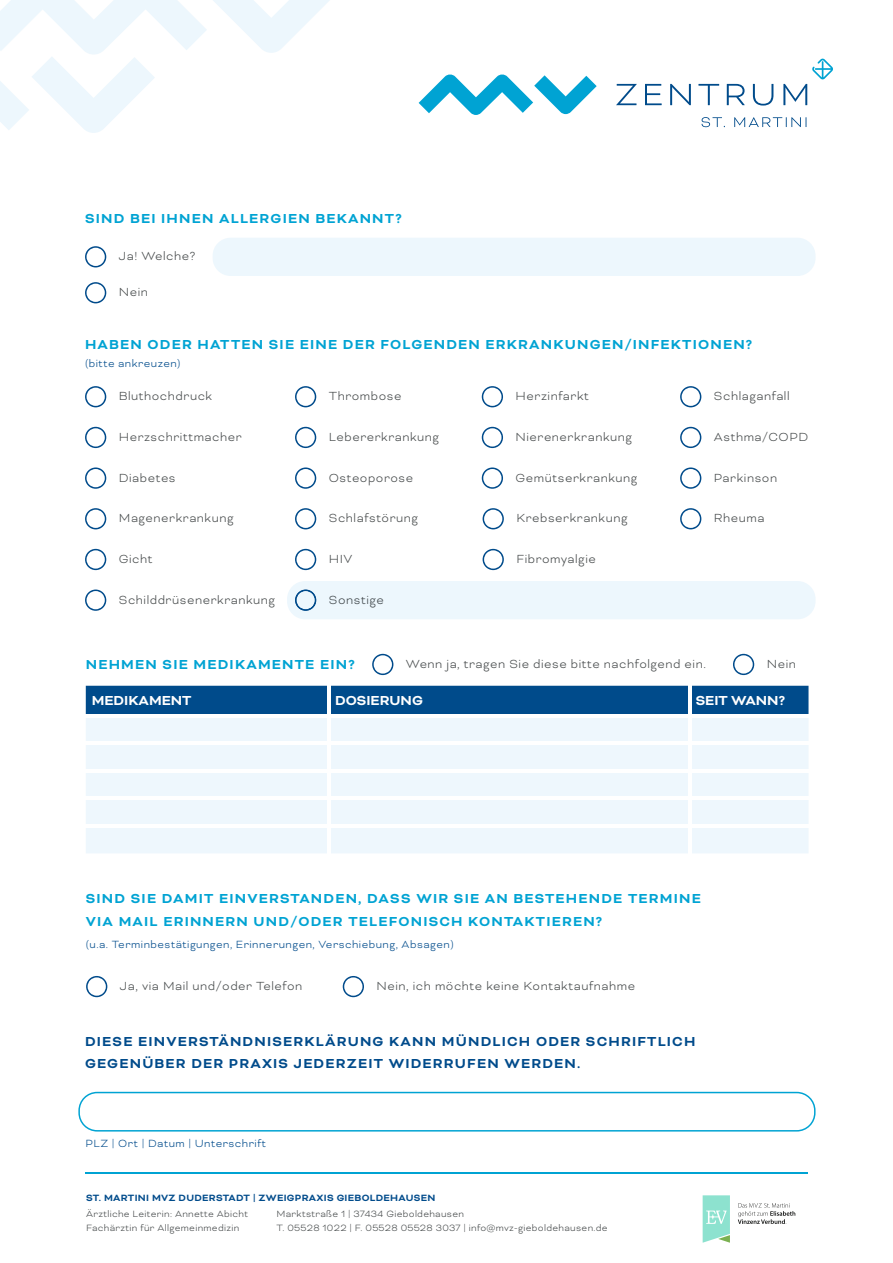
<style>
.page{position:relative;width:893px;height:1263px;background:#fff}
.page>*{position:absolute;margin:0;border:0;box-sizing:border-box;transform-origin:0 0}
.t1{font:700 15px/22.5px "Bicyclette";letter-spacing:.08em;color:#00a3d3}
.t2{font:700 15px/22.5px "Bicyclette";letter-spacing:.08em;color:#004b8b}
.t3{font:700 15px "Bicyclette";color:#fff}
.t4{font:300 13.5px "Bicyclette";letter-spacing:.04em;color:#474b4c}
.t5{font:300 12px "Bicyclette";letter-spacing:.04em;color:#004b8b}
.t6{font:300 10.5px/13.5px "Bicyclette";letter-spacing:.03em;color:#474b4c}
.t7{font:700 10.5px "Bicyclette";letter-spacing:.03em;color:#004b8b}
</style>
<div class="page">
<svg style="left:0;top:0;width:330px;height:133px"></svg>
<svg style="left:419px;top:74px;width:178px;height:41px"></svg>
<svg style="left:616px;top:84px;width:21px;height:21px"></svg>
<svg style="left:645px;top:84px;width:17px;height:21px"></svg>
<svg style="left:670px;top:84px;width:21px;height:21px"></svg>
<svg style="left:698px;top:84px;width:21px;height:21px"></svg>
<svg style="left:727px;top:84px;width:18px;height:21px"></svg>
<svg style="left:753px;top:84px;width:20px;height:22px"></svg>
<svg style="left:702px;top:117px;width:23px;height:10px"></svg>
<svg style="left:734px;top:117px;width:72px;height:10px"></svg>
<svg style="left:783px;top:59px;width:50px;height:46px"></svg>
<svg style="left:703px;top:1195px;width:27px;height:48px"></svg>
<svg style="left:738px;top:1203px;width:57px;height:21px"></svg>
<hr style="left:85px;top:1172px;width:723px;height:2px;background:#00a3d3">
<svg style="left:78px;top:1092px;width:737px;height:39px"></svg>
<svg style="left:85px;top:246px;width:21px;height:21px"></svg>
<svg style="left:85px;top:282px;width:21px;height:21px"></svg>
<div style="left:213px;top:238px;width:602px;height:38px;background:#edf7fd;border-radius:18px"></div>
<svg style="left:85px;top:386px;width:21px;height:21px"></svg>
<svg style="left:295px;top:386px;width:21px;height:21px"></svg>
<svg style="left:482px;top:386px;width:21px;height:21px"></svg>
<svg style="left:680px;top:386px;width:21px;height:21px"></svg>
<svg style="left:85px;top:427px;width:21px;height:21px"></svg>
<svg style="left:295px;top:427px;width:21px;height:21px"></svg>
<svg style="left:482px;top:427px;width:21px;height:21px"></svg>
<svg style="left:680px;top:427px;width:21px;height:21px"></svg>
<svg style="left:85px;top:467px;width:21px;height:22px"></svg>
<svg style="left:295px;top:467px;width:21px;height:22px"></svg>
<svg style="left:482px;top:467px;width:21px;height:22px"></svg>
<svg style="left:680px;top:467px;width:21px;height:22px"></svg>
<svg style="left:85px;top:508px;width:21px;height:21px"></svg>
<svg style="left:295px;top:508px;width:21px;height:21px"></svg>
<svg style="left:483px;top:508px;width:21px;height:21px"></svg>
<svg style="left:680px;top:508px;width:21px;height:21px"></svg>
<svg style="left:85px;top:549px;width:21px;height:21px"></svg>
<svg style="left:295px;top:549px;width:21px;height:21px"></svg>
<svg style="left:483px;top:549px;width:21px;height:21px"></svg>
<svg style="left:85px;top:589px;width:21px;height:22px"></svg>
<div style="left:287px;top:581px;width:528px;height:38px;background:#edf7fd"></div>
<div style="left:330px;top:595px;width:53px;height:12px;background:#edf7fd"></div>
<svg style="left:733px;top:654px;width:21px;height:21px"></svg>
<svg style="left:372px;top:654px;width:21px;height:21px"></svg>
<div style="left:86px;top:686px;width:722px;height:28px;background:#004b8b"></div>
<div style="left:86px;top:718px;width:722px;height:135px;background:#eef7fd"></div>
<hr style="left:328px;top:686px;width:3px;height:28px;background:#fff">
<hr style="left:328px;top:717px;width:3px;height:25px;background:#fff">
<hr style="left:86px;top:742px;width:243px;height:3px;background:#fff">
<hr style="left:329px;top:742px;width:361px;height:3px;background:#fff">
<hr style="left:328px;top:745px;width:3px;height:24px;background:#fff">
<hr style="left:690px;top:742px;width:118px;height:3px;background:#fff">
<hr style="left:86px;top:769px;width:243px;height:3px;background:#fff">
<hr style="left:329px;top:769px;width:361px;height:3px;background:#fff">
<hr style="left:328px;top:772px;width:3px;height:25px;background:#fff">
<hr style="left:690px;top:769px;width:118px;height:3px;background:#fff">
<hr style="left:86px;top:797px;width:243px;height:3px;background:#fff">
<hr style="left:329px;top:797px;width:361px;height:3px;background:#fff">
<hr style="left:328px;top:800px;width:3px;height:24px;background:#fff">
<hr style="left:690px;top:797px;width:118px;height:3px;background:#fff">
<hr style="left:86px;top:824px;width:243px;height:3px;background:#fff">
<hr style="left:329px;top:824px;width:361px;height:3px;background:#fff">
<hr style="left:328px;top:827px;width:3px;height:26px;background:#fff">
<hr style="left:690px;top:824px;width:118px;height:3px;background:#fff">
<hr style="left:688px;top:686px;width:3px;height:28px;background:#fff">
<hr style="left:688px;top:717px;width:3px;height:25px;background:#fff">
<hr style="left:688px;top:745px;width:3px;height:24px;background:#fff">
<hr style="left:688px;top:772px;width:3px;height:25px;background:#fff">
<hr style="left:688px;top:800px;width:3px;height:24px;background:#fff">
<hr style="left:688px;top:827px;width:3px;height:26px;background:#fff">
<svg style="left:86px;top:976px;width:21px;height:21px"></svg>
<svg style="left:343px;top:976px;width:21px;height:21px"></svg>
<p class="t1" style="left:85px;top:208px;width:318px">SIND BEI IHNEN ALLERGIEN BEKANNT?</p>
<p class="t4" style="left:119px;top:248px;width:78px">Ja! Welche?</p>
<p class="t4" style="left:119px;top:284px;width:31px">Nein</p>
<p class="t1" style="left:85px;top:333px;width:669px">HABEN ODER HATTEN SIE EINE DER FOLGENDEN ERKRANKUNGEN/INFEKTIONEN?</p>
<p class="t5" style="left:85px;top:356px;width:97px">(bitte ankreuzen)</p>
<p class="t4" style="left:119px;top:388px;width:95px">Bluthochdruck</p>
<p class="t4" style="left:329px;top:388px;width:74px">Thrombose</p>
<p class="t4" style="left:516px;top:388px;width:75px">Herzinfarkt</p>
<p class="t4" style="left:714px;top:388px;width:77px">Schlaganfall</p>
<p class="t4" style="left:119px;top:429px;width:124px">Herzschrittmacher</p>
<p class="t4" style="left:329px;top:429px;width:112px">Lebererkrankung</p>
<p class="t4" style="left:516px;top:429px;width:118px">Nierenerkrankung</p>
<p class="t4" style="left:714px;top:429px;width:96px">Asthma/COPD</p>
<p class="t4" style="left:119px;top:470px;width:58px">Diabetes</p>
<p class="t4" style="left:329px;top:470px;width:86px">Osteoporose</p>
<p class="t4" style="left:516px;top:470px;width:123px">Gemütserkrankung</p>
<p class="t4" style="left:714px;top:470px;width:65px">Parkinson</p>
<p class="t4" style="left:119px;top:510px;width:116px">Magenerkrankung</p>
<p class="t4" style="left:329px;top:510px;width:91px">Schlafstörung</p>
<p class="t4" style="left:516px;top:510px;width:113px">Krebserkrankung</p>
<p class="t4" style="left:714px;top:510px;width:52px">Rheuma</p>
<p class="t4" style="left:119px;top:551px;width:35px">Gicht</p>
<p class="t4" style="left:329px;top:551px;width:25px">HIV</p>
<p class="t4" style="left:516px;top:551px;width:81px">Fibromyalgie</p>
<p class="t4" style="left:119px;top:592px;width:158px">Schilddrüsenerkrankung</p>
<p class="t4" style="left:329px;top:592px;width:57px">Sonstige</p>
<p class="t1" style="left:86px;top:654px;width:270px">NEHMEN SIE MEDIKAMENTE EIN?</p>
<p class="t4" style="left:406px;top:656px;width:301px">Wenn ja, tragen Sie diese bitte nachfolgend ein.</p>
<p class="t4" style="left:767px;top:656px;width:31px">Nein</p>
<p class="t3" style="left:92px;top:691px;width:101px">MEDIKAMENT</p>
<p class="t3" style="left:335px;top:691px;width:89px">DOSIERUNG</p>
<p class="t3" style="left:696px;top:691px;width:91px">SEIT WANN?</p>
<p class="t1" style="left:86px;top:887px;width:617px">SIND SIE DAMIT EINVERSTANDEN, DASS WIR SIE AN BESTEHENDE TERMINE<br>VIA MAIL ERINNERN UND/ODER TELEFONISCH KONTAKTIEREN?</p>
<p class="t5" style="left:86px;top:937px;width:369px">(u.a. Terminbestätigungen, Erinnerungen, Verschiebung, Absagen)</p>
<p class="t4" style="left:120px;top:978px;width:184px">Ja, via Mail und/oder Telefon</p>
<p class="t4" style="left:377px;top:978px;width:260px">Nein, ich möchte keine Kontaktaufnahme</p>
<p class="t2" style="left:85px;top:1030px;width:612px">DIESE EINVERSTÄNDNISERKLÄRUNG KANN MÜNDLICH ODER SCHRIFTLICH<br>GEGENÜBER DER PRAXIS JEDERZEIT WIDERRUFEN WERDEN.</p>
<p class="t5" style="left:86px;top:1137px;width:182px">PLZ | Ort | Datum | Unterschrift</p>
<p class="t7" style="left:86px;top:1191px;width:351px">ST. MARTINI MVZ DUDERSTADT | ZWEIGPRAXIS GIEBOLDEHAUSEN</p>
<p class="t6" style="left:86px;top:1207px;width:164px">Ärztliche Leiterin: Annette Abicht<br>Fachärztin für Allgemeinmedizin</p>
<p class="t6" style="left:276px;top:1207px;width:333px">Marktstraße 1 | 37434 Gieboldehausen<br>T. 05528 1022 | F. 05528 05528 3037 | info@mvz-gieboldehausen.de</p>
</div>
